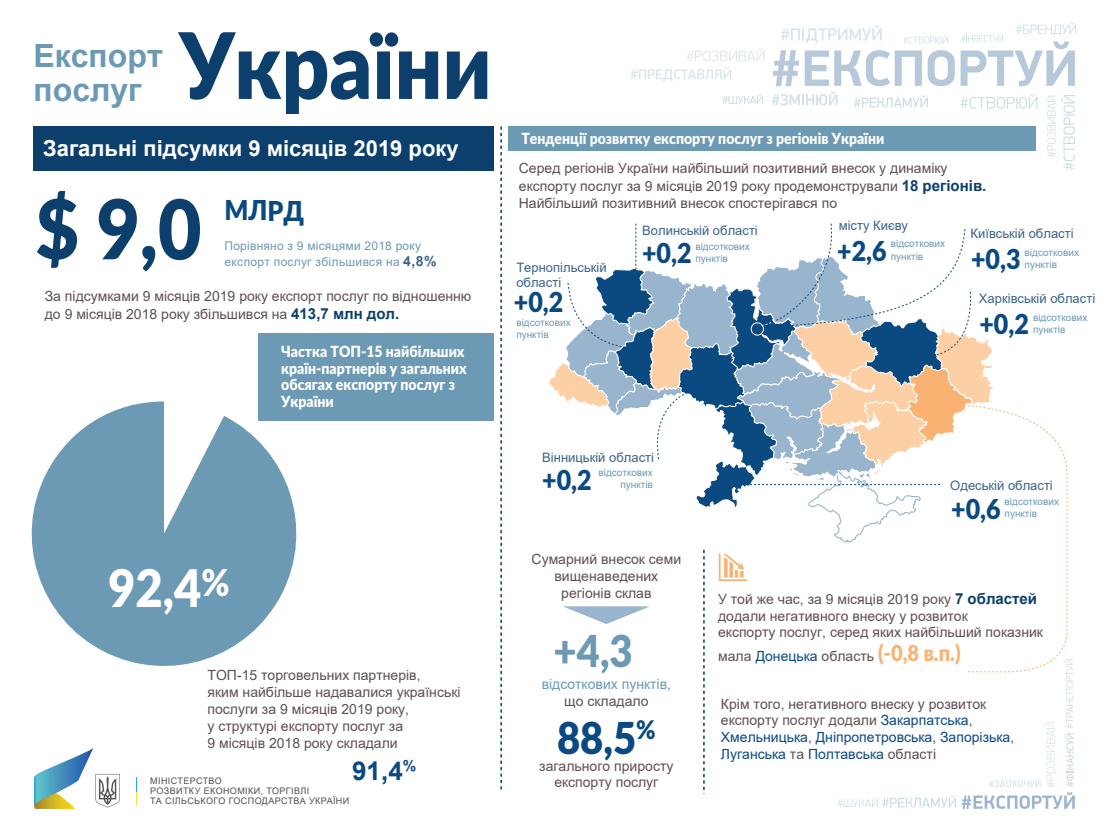
<style>
.page{position:relative;width:1107px;height:824px;background:#fff}
.page>*{position:absolute;margin:0;border:0;box-sizing:border-box;transform-origin:0 0}
.t1{font:900 91.5px "Lato";color:#0c3f6c;scale:.91 1}
.t2{font:900 82.5px "Lato";color:#0c3f6c;scale:.91 1}
.t3{font:900 51.8px "Lato";color:#fff;scale:.91 1}
.t4{font:900 44px "Lato";color:#0b4981;scale:.91 1}
.t5{font:900 44px "Lato";color:#6c99b3;scale:.91 1}
.t6{font:700 32px/34px "Arial";color:#6c99b3}
.t7{font:900 27.5px "Lato";color:#0b4981;scale:.91 1}
.t8{font:700 26px "Arial";color:#0b4981}
.t9{font:700 22px "Arial";color:#fff}
.t10{font:900 15.4px/16.8px "Lato";color:#fff;scale:.91 1}
.t11{font:14px/16.8px "Arial";color:#5e4e51}
.t12{font:14px "Arial";color:#6c99b3}
.t13{font:13px/15.6px "Arial";color:#39638c}
.t14{font:12px "Arial";letter-spacing:.02em;color:#6c99b3}
.t15{font:10px/12px "Arial";color:#6c99b3}
.t16{font:9px/10px "Arial";letter-spacing:.045em;color:#4d4f52}
.s1{font-weight:700;font-size:14px;color:#39638c}
.s2{font-weight:700;font-size:15.2px;color:#0c3f6c}
.s3{color:#0b4981}
.s4{font-family:"Lato";font-weight:900;font-size:22px;color:#f9b271}
</style>
<div class="page">
<div style="left:33px;top:126px;width:460px;height:45px;background:#0c3f6c"></div>
<div style="left:258px;top:333px;width:235px;height:87px;background:#6c99b3"></div>
<div style="left:508px;top:126px;width:527px;height:25px;background:#6c99b3"></div>
<svg style="left:500px;top:126px;width:2px;height:664px"></svg>
<svg style="left:687px;top:48px;width:77px;height:13px"></svg>
<svg style="left:804px;top:50px;width:24px;height:36px"></svg>
<svg style="left:834px;top:50px;width:87px;height:36px"></svg>
<svg style="left:927px;top:50px;width:27px;height:36px"></svg>
<svg style="left:773px;top:50px;width:25px;height:36px"></svg>
<svg style="left:630px;top:67px;width:101px;height:14px"></svg>
<svg style="left:960px;top:23px;width:115px;height:63px"></svg>
<svg style="left:781px;top:25px;width:100px;height:18px"></svg>
<svg style="left:772px;top:92px;width:65px;height:13px"></svg>
<svg style="left:903px;top:35px;width:44px;height:8px"></svg>
<svg style="left:960px;top:94px;width:77px;height:15px"></svg>
<svg style="left:1045px;top:95px;width:29px;height:75px"></svg>
<svg style="left:722px;top:94px;width:40px;height:10px"></svg>
<svg style="left:854px;top:95px;width:73px;height:13px"></svg>
<svg style="left:31px;top:401px;width:284px;height:265px;fill:#6c99b3"></svg>
<svg style="left:549px;top:223px;width:525px;height:585px"></svg>
<svg style="left:34px;top:748px;width:86px;height:60px"></svg>
<svg style="left:136px;top:777px;width:1px;height:28px"></svg>
<h3 class="t6" style="left:33px;top:39px;width:131px">Експорт послуг</h3>
<h1 class="t1" style="left:179px;top:-3px;width:344px">України</h1>
<h3 class="t9" style="left:43px;top:133px;width:417px">Загальні підсумки 9 місяців 2019 року</h3>
<h2 class="t2" style="left:35px;top:167px;width:184px">$ 9,0</h2>
<h3 class="t7" style="left:224px;top:190px;width:89px">МЛРД</h3>
<p class="t14" style="left:224px;top:237px;width:198px">Порівняно з 9 місяцями 2018 року</p>
<p class="t14" style="left:224px;top:254px;width:213px">експорт послуг збільшився на <span class="s1">4,8%</span></p>
<p class="t11" style="left:45px;top:286px;width:428px;line-height:18px">За підсумками 9 місяців 2019 року експорт послуг по відношенню до 9 місяців 2018 року збільшився на <span class="s2">413,7 млн дол.</span></p>
<p class="t10" style="left:281px;top:342px;width:205px">Частка ТОП-15 найбільших країн-партнерів у загальних обсягах експорту послуг з<br>України</p>
<h3 class="t3" style="left:108px;top:548px;width:135px">92,4<sup>%</sup></h3>
<p class="t11" style="left:207px;top:666px;width:254px">ТОП-15 торговельних партнерів,<br>яким найбільше надавалися українські послуги за 9 місяців 2019 року,<br>у структурі експорту послуг за<br>9 місяців 2018 року складали</p>
<h3 class="t8" style="left:352px;top:752px;width:66px">91,4<sup>%</sup></h3>
<p class="t16" style="left:150px;top:775px;width:200px">МІНІСТЕРСТВО<br>РОЗВИТКУ ЕКОНОМІКИ, ТОРГІВЛІ<br>ТА СІЛЬСЬКОГО ГОСПОДАРСТВА УКРАЇНИ</p>
<p class="t10" style="left:521px;top:129px;width:400px">Тенденції розвитку експорту послуг з регіонів України</p>
<p class="t11" style="left:518px;top:159px;width:469px;line-height:17.4px">Серед регіонів України найбільший позитивний внесок у динаміку експорту послуг за 9 місяців 2019 року продемонстрували <span class="s2">18 регіонів.<br></span>Найбільший позитивний внесок спостерігався по</p>
<p class="t13" style="left:516px;top:259px;width:92px">Тернопільській області</p>
<h3 class="t7" style="left:514px;top:281px;width:56px">+0,2</h3>
<p class="t15" style="left:516px;top:316px;width:56px">відсоткових пунктів</p>
<p class="t13" style="left:642px;top:222px;width:117px">Волинській області</p>
<h3 class="t7" style="left:642px;top:232px;width:56px">+0,2</h3>
<p class="t15" style="left:695px;top:240px;width:56px">відсоткових пунктів</p>
<p class="t13" style="left:542px;top:449px;width:113px">Вінницькій області</p>
<h3 class="t7" style="left:542px;top:459px;width:56px">+0,2</h3>
<p class="t15" style="left:598px;top:466px;width:56px;text-align:right">відсоткових пунктів</p>
<p class="t13" style="left:838px;top:217px;width:71px">місту Києву</p>
<h3 class="t7" style="left:837px;top:230px;width:56px">+2,6</h3>
<p class="t15" style="left:890px;top:238px;width:56px">відсоткових пунктів</p>
<p class="t13" style="left:970px;top:225px;width:104px">Київській області</p>
<h3 class="t7" style="left:970px;top:238px;width:56px">+0,3</h3>
<p class="t15" style="left:1024px;top:246px;width:56px">відсоткових пунктів</p>
<p class="t13" style="left:978px;top:291px;width:118px">Харківській області</p>
<h3 class="t7" style="left:979px;top:303px;width:56px">+0,2</h3>
<p class="t15" style="left:1032px;top:311px;width:56px">відсоткових пунктів</p>
<p class="t13" style="left:950px;top:478px;width:104px">Одеській області</p>
<h3 class="t7" style="left:951px;top:488px;width:56px">+0,6</h3>
<p class="t15" style="left:1004px;top:495px;width:56px">відсоткових пунктів</p>
<p class="t11" style="left:531px;top:550px;width:151px;text-align:center">Сумарний внесок семи вищенаведених регіонів склав</p>
<h3 class="t5" style="left:553px;top:617px;width:89px">+4,3</h3>
<p class="t12" style="left:541px;top:674px;width:131px">відсоткових пунктів,</p>
<p class="t11" style="left:564px;top:692px;width:86px">що складало</p>
<h3 class="t4" style="left:557px;top:704px;width:110px">88,5<sup>%</sup></h3>
<p class="t11" style="left:539px;top:757px;width:136px;text-align:center">загального приросту експорту послуг</p>
<p class="t11" style="left:718px;top:590px;width:326px">У той же час, за 9 місяців 2019 року <span class="s2">7 областей </span>додали негативного внеску у розвиток<br>експорту послуг, серед яких найбільший показник</p>
<p class="t11" style="left:718px;top:648px;width:244px">мала <span class="s3">Донецька</span> область <span class="s4">(-0,8 в.п.)</span></p>
<p class="t11" style="left:720px;top:695px;width:295px">Крім того, негативного внеску у розвиток експорту послуг додали <span class="s3">Закарпатська</span>, <span class="s3">Хмельницька</span>, <span class="s3">Дніпропетровська</span>, <span class="s3">Запорізька</span>, <span class="s3">Луганська</span> та <span class="s3">Полтавська</span> області</p>
</div>
